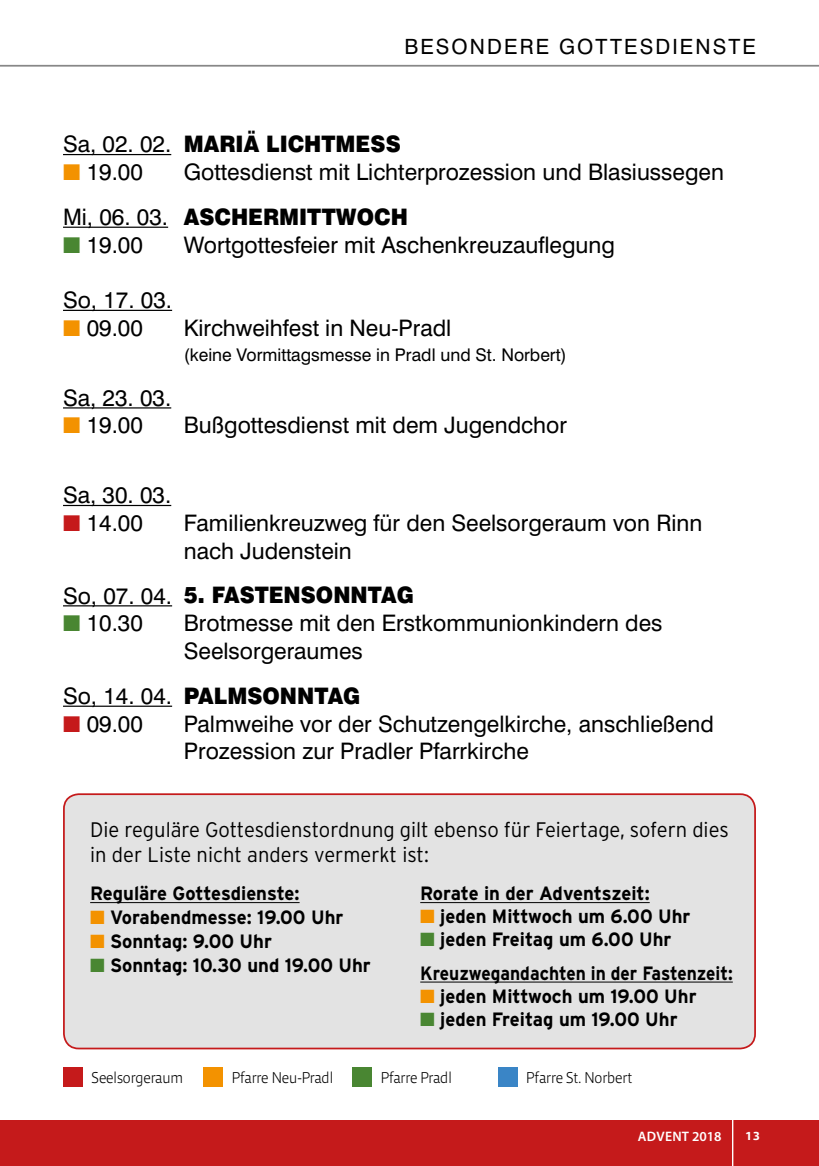
<style>
.page{position:relative;width:819px;height:1166px;background:#fff}
.page>*{position:absolute;margin:0;border:0;box-sizing:border-box;transform-origin:0 0}
.t1{font:22.75px/27.7px "Swiss 721 BT";color:#000}
.t2{font:900 22.75px "Swiss 721 BT";color:#000;scale:.93 1}
.t3{font:300 21px/25.2px "Interstate";color:#000;scale:.96 1}
.t4{font:21px "Swiss 721 BT";letter-spacing:.1em;color:#000}
.t5{font:700 19.25px/33.2px "Interstate";color:#000;scale:.96 1}
.t6{font:17.5px "Swiss 721 BT";color:#000}
.t7{font:200 15.75px "Qubo";color:#000;scale:.9 1}
.t8{font:600 13.83px "Myriad Pro";letter-spacing:.02em;color:#fff}
.t9{font:700 12.42px "Qubo";color:#fff}
.s1{font-weight:400}
.s2{color:#f39200}
.s3{font-weight:900}
.s4{color:#498632}
.s5{color:#c51a1b}
</style>
<div class="page">
<div style="left:0;top:1120px;width:819px;height:46px;background:#c51a1b"></div>
<hr style="left:732px;top:1112px;width:1px;height:54px;background:#fff">
<hr style="left:63px;top:154px;width:108px;height:1px;background:#000">
<hr style="left:63px;top:227px;width:105px;height:1px;background:#000">
<hr style="left:63px;top:310px;width:109px;height:1px;background:#000">
<hr style="left:63px;top:407px;width:108px;height:1px;background:#000">
<hr style="left:63px;top:505px;width:108px;height:1px;background:#000">
<hr style="left:63px;top:605px;width:109px;height:1px;background:#000">
<hr style="left:63px;top:705px;width:109px;height:2px;background:#000">
<hr style="left:0;top:65px;width:819px;height:2px;background:#878787">
<div style="left:64px;top:794px;width:691px;height:254px;background:#e3e3e3;border-radius:15px"></div>
<div style="left:63px;top:793px;width:693px;height:256px;border:2px solid #c51a1b;border-radius:15px"></div>
<div style="left:352px;top:1067px;width:20px;height:19px;background:#498632"></div>
<div style="left:497px;top:1067px;width:20px;height:19px;background:#3a85c6"></div>
<div style="left:203px;top:1066px;width:20px;height:20px;background:#f39200"></div>
<div style="left:63px;top:1066px;width:20px;height:20px;background:#c51a1b"></div>
<hr style="left:90px;top:902px;width:209px;height:1px;background:#000">
<hr style="left:420px;top:902px;width:229px;height:1px;background:#000">
<hr style="left:420px;top:982px;width:312px;height:1px;background:#000">
<p class="t4" style="left:404px;top:34px;width:353px">BESONDERE GOTTESDIENSTE</p>
<p class="t2" style="left:63px;top:130px;width:365px"><span class="s1">Sa, 02. 02.</span> MARIÄ LICHTMESS</p>
<p class="t1" style="left:63px;top:158px;width:81px"><span class="s2">■</span> 19.00</p>
<p class="t1" style="left:63px;top:149px;width:662px;line-height:45px;text-indent:121px">Gottesdienst mit Lichterprozession und Blasiussegen<br>Mi, 06. 03. <span class="s3">ASCHERMITTWOCH</span></p>
<p class="t1" style="left:63px;top:230px;width:81px"><span class="s4">■</span> 19.00</p>
<p class="t1" style="left:184px;top:230px;width:432px">Wortgottesfeier mit Aschenkreuzauflegung</p>
<p class="t1" style="left:63px;top:286px;width:111px">So, 17. 03.</p>
<p class="t1" style="left:63px;top:314px;width:81px"><span class="s2">■</span> 09.00</p>
<p class="t1" style="left:184px;top:314px;width:269px">Kirchweihfest in Neu-Pradl</p>
<p class="t6" style="left:184px;top:344px;width:384px">(keine Vormittagsmesse in Pradl und St. Norbert)</p>
<p class="t1" style="left:63px;top:383px;width:110px">Sa, 23. 03.</p>
<p class="t1" style="left:63px;top:411px;width:81px"><span class="s2">■</span> 19.00</p>
<p class="t1" style="left:184px;top:411px;width:384px">Bußgottesdienst mit dem Jugendchor</p>
<p class="t1" style="left:63px;top:481px;width:110px">Sa, 30. 03.</p>
<p class="t1" style="left:63px;top:509px;width:81px"><span class="s5">■</span> 14.00</p>
<p class="t1" style="left:184px;top:509px;width:520px">Familienkreuzweg für den Seelsorgeraum von Rinn nach Judenstein</p>
<p class="t2" style="left:63px;top:581px;width:379px"><span class="s1">So, 07. 04.</span> 5. FASTENSONNTAG</p>
<p class="t1" style="left:63px;top:609px;width:81px"><span class="s4">■</span> 10.30</p>
<p class="t1" style="left:184px;top:609px;width:480px">Brotmesse mit den Erstkommunionkindern des<br>Seelsorgeraumes</p>
<p class="t2" style="left:63px;top:682px;width:321px"><span class="s1">So, 14. 04.</span> PALMSONNTAG</p>
<p class="t1" style="left:63px;top:709px;width:81px"><span class="s5">■</span> 09.00</p>
<p class="t1" style="left:184px;top:709px;width:531px">Palmweihe vor der Schutzengelkirche, anschließend<br>Prozession zur Pradler Pfarrkirche</p>
<p class="t3" style="left:90px;top:817px;width:666px">Die reguläre Gottesdienstordnung gilt ebenso für Feiertage, sofern dies in der Liste nicht anders vermerkt ist:</p>
<p class="t5" style="left:420px;top:876px;width:240px">Rorate in der Adventszeit:</p>
<p class="t5" style="left:420px;top:899px;width:283px"><span class="s2">■</span> jeden Mittwoch um 6.00 Uhr</p>
<p class="t5" style="left:420px;top:923px;width:327px"><span class="s4">■</span> jeden Freitag um 6.00 Uhr<br>Kreuzwegandachten in der Fastenzeit:</p>
<p class="t5" style="left:420px;top:979px;width:289px"><span class="s2">■</span> jeden Mittwoch um 19.00 Uhr</p>
<p class="t5" style="left:420px;top:1002px;width:269px"><span class="s4">■</span> jeden Freitag um 19.00 Uhr</p>
<p class="t5" style="left:90px;top:876px;width:220px">Reguläre Gottesdienste:</p>
<p class="t5" style="left:90px;top:900px;width:265px"><span class="s2">■</span> Vorabendmesse: 19.00 Uhr</p>
<p class="t5" style="left:90px;top:924px;width:191px"><span class="s2">■</span> Sonntag: 9.00 Uhr</p>
<p class="t5" style="left:90px;top:948px;width:294px"><span class="s4">■</span> Sonntag: 10.30 und 19.00 Uhr</p>
<p class="t7" style="left:92px;top:1067px;width:103px">Seelsorgeraum</p>
<p class="t7" style="left:232px;top:1067px;width:114px">Pfarre Neu-Pradl</p>
<p class="t7" style="left:380px;top:1067px;width:80px">Pfarre Pradl</p>
<p class="t7" style="left:526px;top:1067px;width:119px">Pfarre St. Norbert</p>
<p class="t8" style="left:637px;top:1127px;width:85px">ADVENT 2018</p>
<p class="t9" style="left:745px;top:1127px;width:16px">13</p>
</div>
